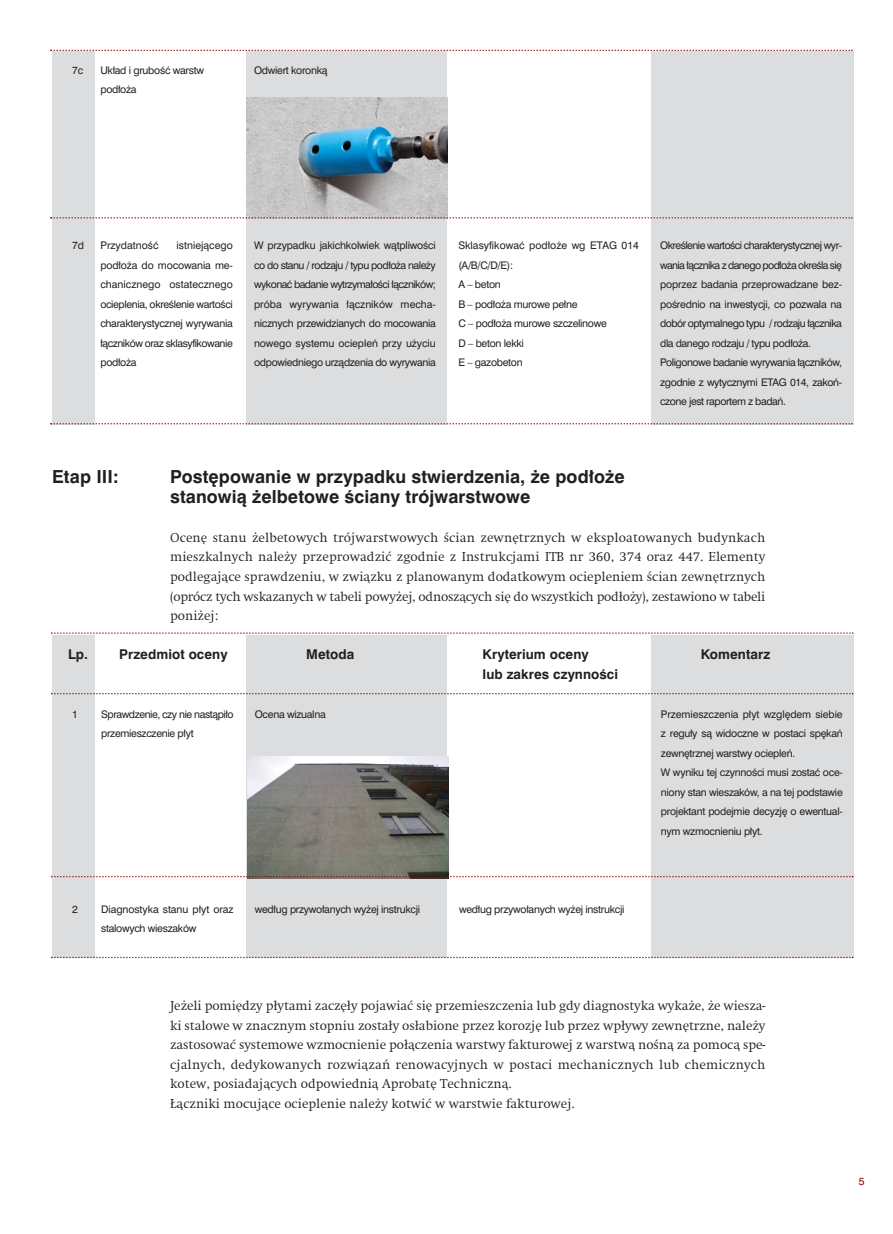
<style>
.page{position:relative;width:893px;height:1234px;background:#fff}
.page>*{position:absolute;margin:0;border:0;box-sizing:border-box;transform-origin:0 0}
.t1{font:700 18px/19.5px "Swiss 721 PL";letter-spacing:.005em;color:#231f20}
.t2{font:300 13.5px/19.5px "Swift P Lil";letter-spacing:-.005em;color:#231f20;text-align:justify}
.t3{font:700 13.5px "Swiss 721 PL";letter-spacing:.005em;color:#231f20}
.t4{font:10.5px/19.5px "Swiss 721 PL";letter-spacing:-.03em;color:#231f20}
.t5{font:10.5px/19.5px "Swiss 721 PL";letter-spacing:-.005em;color:#231f20}
.t6{font:10.5px "Swiss 721 PL";color:#231f20}
.t7{font:10.5px "Swiss 721 PL";color:#8b0204}
</style>
<div class="page">
<div style="left:52px;top:51px;width:42px;height:906px;background:#dcddde"></div>
<div style="left:247px;top:51px;width:200px;height:906px;background:#dcddde"></div>
<div style="left:651px;top:51px;width:203px;height:906px;background:#dcddde"></div>
<div style="left:24px;top:425px;width:846px;height:209px;background:#fff"></div>
<svg style="left:50px;top:50px;width:803px;height:1px"></svg>
<svg style="left:50px;top:423px;width:803px;height:1px"></svg>
<svg style="left:51px;top:692px;width:802px;height:2px"></svg>
<svg style="left:51px;top:632px;width:802px;height:1px"></svg>
<svg style="left:51px;top:956px;width:802px;height:2px"></svg>
<img style="left:247px;top:97px;width:200px;height:120px">
<img style="left:247px;top:756px;width:201px;height:122px">
<svg style="left:51px;top:875px;width:802px;height:2px"></svg>
<svg style="left:50px;top:217px;width:803px;height:1px"></svg>
<p class="t4" style="left:72px;top:61px;width:12px">7c</p>
<p class="t4" style="left:100px;top:61px;width:105px">Uk∏ad i gruboÊç warstw pod∏o˝a</p>
<p class="t4" style="left:254px;top:61px;width:75px">Odwiert koronkà</p>
<p class="t4" style="left:72px;top:236px;width:13px">7d</p>
<p class="t4" style="left:100px;top:236px;width:134px;text-align:justify;text-indent:76px">istniejàcego pod∏o˝a do mocowania me&shy;chanicznego ostatecznego ocieplenia, okreÊlenie wartoÊci charakterystycznej wyrywania ∏àczników oraz sklasyfikowanie pod∏o˝a</p>
<p class="t6" style="left:100px;top:240px;width:60px">PrzydatnoÊç</p>
<p class="t4" style="left:254px;top:236px;width:183px;text-align:justify">W przypadku jakichkolwiek wàtpliwoÊci co do stanu / rodzaju / typu pod∏o˝a nale˝y wykonaç badanie wytrzyma∏oÊci ∏àczników; próba wyrywania ∏àczników mecha&shy;nicznych przewidzianych do mocowania nowego systemu ociepleƒ przy u˝yciu odpowiedniego urzàdzenia do wyrywania</p>
<p class="t4" style="left:458px;top:236px;width:182px">Sklasyfikowaç pod∏o˝e wg ETAG 014 (A/B/C/D/E):<br>A – beton<br>B – pod∏o˝a murowe pe∏ne<br>C – pod∏o˝a murowe szczelinowe<br>D – beton lekki<br>E – gazobeton</p>
<p class="t4" style="left:660px;top:236px;width:183px">OkreÊlenie wartoÊci charakterystycznej wyr&shy;wania ∏àcznika z danego pod∏o˝a okreÊla si´ poprzez badania przeprowadzane bez&shy;poÊrednio na inwestycji, co pozwala na dobór optymalnego typu / rodzaju ∏àcznika dla danego rodzaju / typu pod∏o˝a.<br>Poligonowe badanie wyrywania ∏àczników, zgodnie z wytycznymi ETAG 014, zakoƒ&shy;czone jest raportem z badaƒ.</p>
<h1 class="t1" style="left:52px;top:468px;width:68px">Etap III:</h1>
<h1 class="t1" style="left:170px;top:468px;width:456px">Post´powanie w przypadku stwierdzenia, ˝e pod∏o˝e stanowià ˝elbetowe Êciany trójwarstwowe</h1>
<p class="t2" style="left:170px;top:529px;width:597px">Ocen´ stanu ˝elbetowych trójwarstwowych Êcian zewn´trznych w eksploatowanych budynkach mieszkalnych nale˝y przeprowadziç zgodnie z Instrukcjami ITB nr 360, 374 oraz 447. Elementy podlegajàce sprawdzeniu, w zwiàzku z planowanym dodatkowym ociepleniem Êcian zewn´trznych (oprócz tych wskazanych w tabeli powy˝ej, odnoszàcych si´ do wszystkich pod∏o˝y), zestawiono w tabeli poni˝ej:</p>
<p class="t3" style="left:68px;top:647px;width:161px">Lp. Przedmiot oceny</p>
<p class="t3" style="left:306px;top:647px;width:50px">Metoda</p>
<p class="t3" style="left:483px;top:647px;width:108px">Kryterium oceny</p>
<p class="t3" style="left:701px;top:647px;width:71px">Komentarz</p>
<p class="t3" style="left:483px;top:667px;width:137px">lub zakres czynnoÊci</p>
<p class="t4" style="left:72px;top:704px;width:7px">1</p>
<p class="t4" style="left:255px;top:704px;width:72px">Ocena wizualna</p>
<p class="t4" style="left:101px;top:704px;width:134px">Sprawdzenie, czy nie nastàpi∏o przemieszczenie p∏yt</p>
<p class="t4" style="left:661px;top:704px;width:183px">Przemieszczenia p∏yt wzgl´dem siebie z regu∏y sà widoczne w postaci sp´kaƒ zewn´trznej warstwy ociepleƒ.<br>W wyniku tej czynnoÊci musi zostaç oce&shy;niony stan wieszaków, a na tej podstawie projektant podejmie decyzj´ o ewentual&shy;nym wzmocnieniu p∏yt.</p>
<p class="t4" style="left:72px;top:899px;width:7px">2</p>
<p class="t5" style="left:101px;top:899px;width:134px">Diagnostyka stanu p∏yt oraz stalowych wieszaków</p>
<p class="t4" style="left:255px;top:899px;width:167px">wed∏ug przywo∏anych wy˝ej instrukcji</p>
<p class="t4" style="left:459px;top:899px;width:167px">wed∏ug przywo∏anych wy˝ej instrukcji</p>
<p class="t2" style="left:170px;top:997px;width:597px;text-align:left">Je˝eli pomi´dzy p∏ytami zacz´∏y pojawiaç si´ przemieszczenia lub gdy diagnostyka wyka˝e, ˝e wiesza&shy;ki stalowe w znacznym stopniu zosta∏y os∏abione przez korozj´ lub przez wp∏ywy zewn´trzne, nale˝y zastosowaç systemowe wzmocnienie po∏àczenia warstwy fakturowej z warstwà noÊnà za pomocà spe&shy;cjalnych, dedykowanych rozwiàzaƒ renowacyjnych w postaci mechanicznych lub chemicznych kotew, posiadajàcych odpowiednià Aprobat´ Technicznà.<br>¸àczniki mocujàce ocieplenie nale˝y kotwiç w warstwie fakturowej.</p>
<p class="t7" style="left:859px;top:1175px;width:7px">5</p>
</div>
